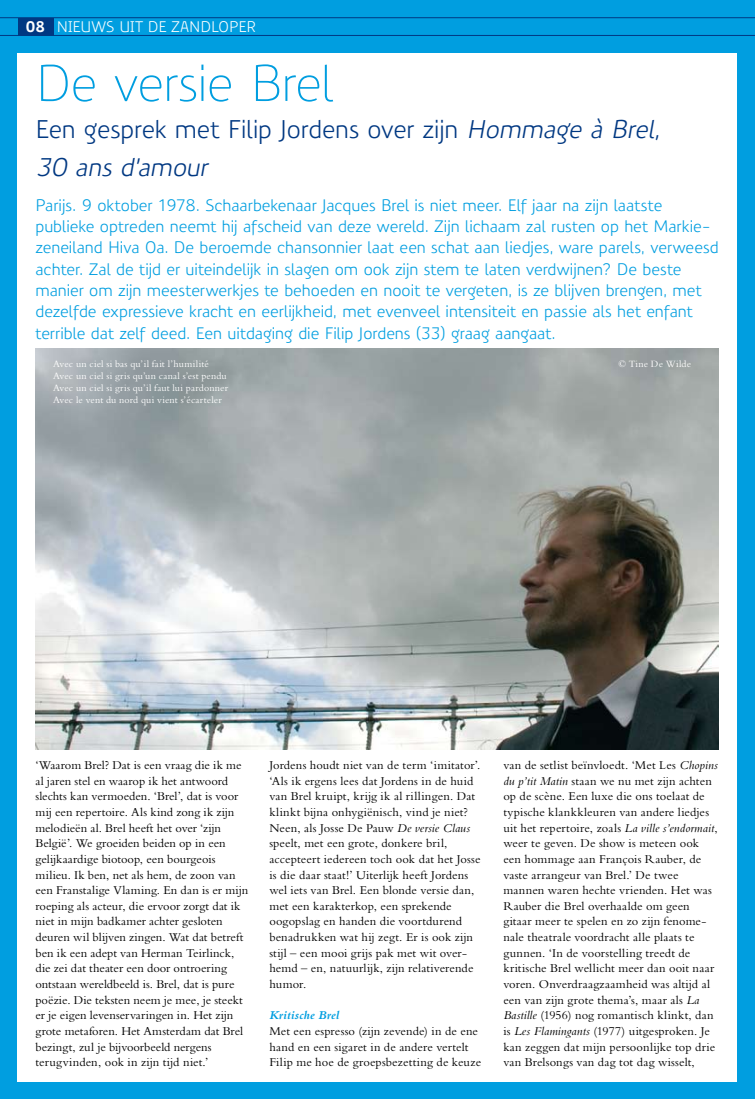
<style>
.page{position:relative;width:755px;height:1099px;background:#fff}
.page>*{position:absolute;margin:0;border:0;box-sizing:border-box;transform-origin:0 0}
.t1{font:300 50px "Precious Sans";letter-spacing:-.015em;color:#009ee0}
.t2{font:25px/37.5px "Precious Sans";letter-spacing:-.005em;color:#003882}
.t3{font:16.25px/21.2px "Precious Sans";letter-spacing:-.005em;color:#009ee0}
.t4{font:15px "Precious Sans";color:#fff}
.t5{font:12.5px/15.6px "Bembo Std";letter-spacing:.005em;color:#000}
.t6{font:italic 700 12.5px "Bembo Std";letter-spacing:.02em;color:#009ee0}
.t7{font:10px/12px "Bembo Std";letter-spacing:.015em;color:#fff}
.s1{font-weight:700}
.s2{font-style:italic}
</style>
<div class="page">
<div style="left:0;top:0;width:755px;height:1098px;background:#009ee0"></div>
<div style="left:18px;top:53px;width:719px;height:1028px;background:#fff"></div>
<div style="left:18px;top:18px;width:35px;height:17px;background:#003882"></div>
<hr style="left:0;top:18px;width:755px;height:1px;background:#003882">
<hr style="left:0;top:35px;width:755px;height:1px;background:#003882">
<img style="left:35px;top:348px;width:684px;height:401px">
<p class="t4" style="left:26px;top:17px;width:42px"><span class="s1">08</span> nieuws</p>
<p class="t4" style="left:119px;top:17px;width:9px">uit</p>
<p class="t4" style="left:148px;top:17px;width:110px">de ZANDLOPER</p>
<h1 class="t1" style="left:35px;top:51px;width:299px">De versie Brel</h1>
<h2 class="t2" style="left:35px;top:111px;width:632px">Een gesprek met Filip Jordens over zijn <span class="s2">Hommage à Brel,<br>30 ans d’amour</span></h2>
<p class="t3" style="left:35px;top:195px;width:685px">Parijs. 9 oktober 1978. Schaarbekenaar Jacques Brel is niet meer. Elf jaar na zijn laatste publieke optreden neemt hij afscheid van deze wereld. Zijn lichaam zal rusten op het Markie&shy;zeneiland Hiva Oa. De beroemde chansonnier laat een schat aan liedjes, ware parels, verweesd achter. Zal de tijd er uiteindelijk in slagen om ook zijn stem te laten verdwijnen? De beste manier om zijn meesterwerkjes te behoeden en nooit te vergeten, is ze blijven brengen, met dezelfde expressieve kracht en eerlijkheid, met evenveel intensiteit en passie als het enfant terrible dat zelf deed. Een uitdaging die Filip Jordens (33) graag aangaat.</p>
<p class="t7" style="left:53px;top:357px;width:176px">Avec un ciel si bas qu’il fait l’humilité Avec un ciel si gris qu’un canal s’est pendu Avec un ciel si gris qu’il faut lui pardonner Avec le vent du nord qui vient s’écarteler</p>
<p class="t7" style="left:618px;top:357px;width:74px">© Tine De Wilde</p>
<p class="t5" style="left:35px;top:757px;width:214px">‘Waarom Brel? Dat is een vraag die ik me al jaren stel en waarop ik het antwoord slechts kan vermoeden. ‘Brel’, dat is voor mij een repertoire. Als kind zong ik zijn melodieën al. Brel heeft het over ‘zijn België’. We groeiden beiden op in een gelijkaardige biotoop, een bourgeois milieu. Ik ben, net als hem, de zoon van een Franstalige Vlaming. En dan is er mijn roeping als acteur, die ervoor zorgt dat ik niet in mijn badkamer achter gesloten deuren wil blijven zingen. Wat dat betreft ben ik een adept van Herman Teirlinck, die zei dat theater een door ontroering ontstaan wereldbeeld is. Brel, dat is pure poëzie. Die teksten neem je mee, je steekt er je eigen levenservaringen in. Het zijn grote metaforen. Het Amsterdam dat Brel bezingt, zul je bijvoorbeeld nergens terugvinden, ook in zijn tijd niet.’</p>
<p class="t5" style="left:269px;top:757px;width:213px">Jordens houdt niet van de term ‘imitator’. ‘Als ik ergens lees dat Jordens in de huid van Brel kruipt, krijg ik al rillingen. Dat klinkt bijna onhygiënisch, vind je niet?<br>Neen, als Josse De Pauw <span class="s2">De versie Claus </span>speelt, met een grote, donkere bril, accepteert iedereen toch ook dat het Josse is die daar staat!’ Uiterlijk heeft Jordens wel iets van Brel. Een blonde versie dan, met een karakterkop, een sprekende oogopslag en handen die voortdurend benadrukken wat hij zegt. Er is ook zijn stijl – een mooi grijs pak met wit over&shy;hemd – en, natuurlijk, zijn relativerende humor.</p>
<p class="t6" style="left:269px;top:1008px;width:72px">Kritische Brel</p>
<p class="t5" style="left:269px;top:1022px;width:213px">Met een espresso (zijn zevende) in de ene hand en een sigaret in de andere vertelt<br>Filip me hoe de groepsbezetting de keuze</p>
<p class="t5" style="left:503px;top:757px;width:216px">van de setlist beïnvloedt. ‘Met Les <span class="s2">Chopins du p’tit Matin</span> staan we nu met zijn achten op de scène. Een luxe die ons toelaat de typische klankkleuren van andere liedjes uit het repertoire, zoals <span class="s2">La ville s’endormait</span>, weer te geven. De show is meteen ook een hommage aan François Rauber, de vaste arrangeur van Brel.’ De twee mannen waren hechte vrienden. Het was Rauber die Brel overhaalde om geen gitaar meer te spelen en zo zijn fenome&shy;nale theatrale voordracht alle plaats te gunnen. ‘In de voorstelling treedt de kritische Brel wellicht meer dan ooit naar voren. Onverdraagzaamheid was altijd al een van zijn grote thema’s, maar als <span class="s2">La Bastille</span> (1956) nog romantisch klinkt, dan is <span class="s2">Les Flamingants</span> (1977) uitgesproken. Je kan zeggen dat mijn persoonlijke top drie van Brelsongs van dag tot dag wisselt,</p>
</div>
